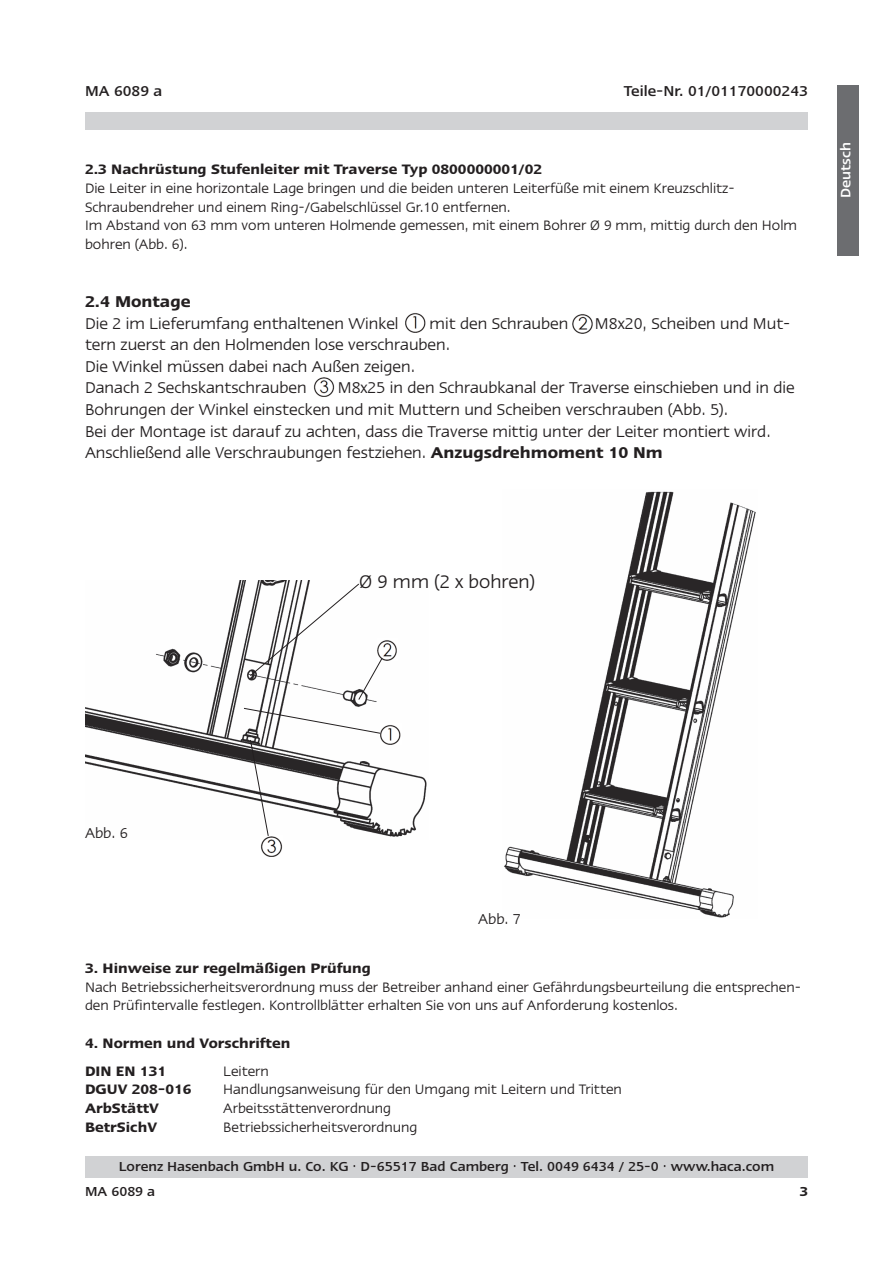
<style>
.page{position:relative;width:893px;height:1263px;background:#fff}
.page>*{position:absolute;margin:0;border:0;box-sizing:border-box;transform-origin:0 0}
.t1{font:21px "Linotype Ergo";color:#231f20}
.t2{font:18px/21.6px "Linotype Ergo";color:#231f20}
.t3{font:600 18px "Linotype Ergo";color:#231f20}
.t4{font:500 16.5px "Linotype Ergo";color:#231f20}
.t5{font:16.5px "Linotype Ergo";color:#231f20}
.t6{font:15.75px/18.8px "Linotype Ergo";color:#231f20}
.t7{font:600 15.75px/27.8px "Linotype Ergo";color:#231f20}
.t8{font:500 15.75px "Linotype Ergo";color:#fff}
.t9{font:500 15px/24.9px "Linotype Ergo";color:#231f20}
.t10{font:600 15px "Linotype Ergo";color:#231f20}
.s1{font-weight:600}
</style>
<div class="page">
<div style="left:85px;top:1157px;width:723px;height:21px;background:#d1d2d4"></div>
<div style="left:85px;top:113px;width:723px;height:17px;background:#d1d2d4"></div>
<div style="left:838px;top:85px;width:21px;height:170px;background:#6c6d70"></div>
<img style="left:504px;top:491px;width:252px;height:427px">
<img style="left:406px;top:313px;width:20px;height:19px">
<img style="left:313px;top:377px;width:21px;height:20px">
<img style="left:573px;top:314px;width:20px;height:19px">
<img style="left:85px;top:581px;width:342px;height:256px">
<img style="left:383px;top:639px;width:15px;height:21px">
<img style="left:261px;top:837px;width:21px;height:19px">
<img style="left:382px;top:723px;width:19px;height:21px">
<svg style="left:243px;top:707px;width:139px;height:130px"></svg>
<svg style="left:249px;top:583px;width:134px;height:117px"></svg>
<p class="t4" style="left:85px;top:85px;width:79px">MA 6089 a</p>
<p class="t4" style="left:624px;top:85px;width:186px">Teile-Nr. 01/01170000243</p>
<p class="t7" style="left:85px;top:157px;width:458px">2.3 Nachrüstung Stufenleiter mit Traverse Typ 0800000001/02</p>
<p class="t6" style="left:85px;top:180px;width:714px">Die Leiter in eine horizontale Lage bringen und die beiden unteren Leiterfüße mit einem Kreuzschlitz-Schraubendreher und einem Ring-/Gabelschlüssel Gr.10 entfernen.<br>Im Abstand von 63 mm vom unteren Holmende gemessen, mit einem Bohrer Ø 9 mm, mittig durch den Holm bohren (Abb. 6).</p>
<p class="t3" style="left:85px;top:295px;width:107px">2.4 Montage</p>
<p class="t2" style="left:85px;top:314px;width:315px">Die 2 im Lieferumfang enthaltenen Winkel</p>
<p class="t2" style="left:430px;top:314px;width:140px">mit den Schrauben</p>
<p class="t2" style="left:595px;top:314px;width:197px">M8x20, Scheiben und Mut-</p>
<p class="t2" style="left:85px;top:335px;width:367px">tern zuerst an den Holmenden lose verschrauben.<br>Die Winkel müssen dabei nach Außen zeigen.<br>Danach 2 Sechskantschrauben</p>
<p class="t2" style="left:85px;top:378px;width:711px;text-indent:253px">M8x25 in den Schraubkanal der Traverse einschieben und in die Bohrungen der Winkel einstecken und mit Muttern und Scheiben verschrauben (Abb. 5).<br>Bei der Montage ist darauf zu achten, dass die Traverse mittig unter der Leiter montiert wird.<br>Anschließend alle Verschraubungen festziehen. <span class="s1">Anzugsdrehmoment 10 Nm</span></p>
<p class="t8" style="left:840px;top:198px;width:57px;rotate:-90deg">Deutsch</p>
<h1 class="t1" style="left:359px;top:574px;width:178px">Ø 9 mm (2 x bohren)</h1>
<p class="t5" style="left:85px;top:827px;width:44px">Abb. 6</p>
<p class="t5" style="left:478px;top:913px;width:44px">Abb. 7</p>
<p class="t7" style="left:85px;top:955px;width:287px">3. Hinweise zur regelmäßigen Prüfung</p>
<p class="t6" style="left:85px;top:978px;width:717px">Nach Betriebssicherheitsverordnung muss der Betreiber anhand einer Gefährdungsbeurteilung die entsprechen&shy;den Prüfintervalle festlegen. Kontrollblätter erhalten Sie von uns auf Anforderung kostenlos.</p>
<p class="t7" style="left:85px;top:1030px;width:207px">4. Normen und Vorschriften<br>DIN EN 131</p>
<p class="t6" style="left:223px;top:1062px;width:47px">Leitern</p>
<p class="t7" style="left:85px;top:1077px;width:108px">DGUV 208-016</p>
<p class="t6" style="left:223px;top:1081px;width:400px">Handlungsanweisung für den Umgang mit Leitern und Tritten</p>
<p class="t7" style="left:85px;top:1095px;width:75px">ArbStättV</p>
<p class="t6" style="left:223px;top:1100px;width:169px">Arbeitsstättenverordnung</p>
<p class="t7" style="left:85px;top:1114px;width:74px">BetrSichV</p>
<p class="t6" style="left:223px;top:1119px;width:196px">Betriebssicherheitsverordnung</p>
<p class="t9" style="left:85px;top:1155px;width:691px;text-indent:34px">Lorenz Hasenbach GmbH u. Co. KG · D-65517 Bad Camberg · Tel. 0049 6434 / 25-0 · www.haca.com<br>MA 6089 a</p>
<p class="t10" style="left:800px;top:1186px;width:10px">3</p>
</div>
